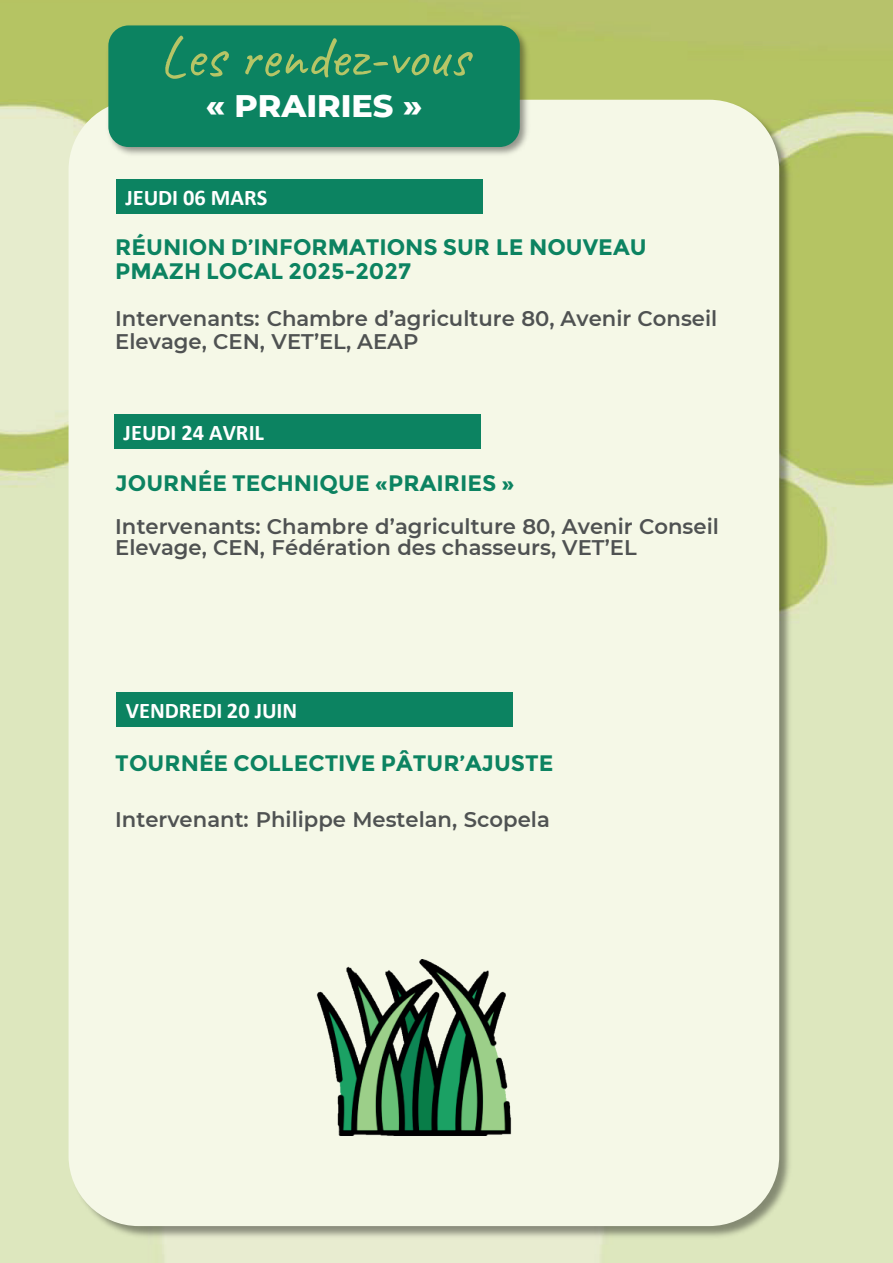
<style>
.page{position:relative;width:893px;height:1263px;background:#fff}
.page>*{position:absolute;margin:0;border:0;box-sizing:border-box;transform-origin:0 0}
.t1{font:59.25px "Caveat Roman";color:#b6c566}
.t2{font:800 31.8px "Montserrat";color:#fff}
.t3{font:700 22.5px/23.4px "Montserrat";color:#0c8361}
.t4{font:700 22.35px "Montserrat";color:#0c8361}
.t5{font:700 22.35px "Calibri";color:#fff}
.t6{font:600 21.15px/23.4px "Montserrat";color:#4f5252}
</style>
<div class="page">
<img style="left:0;top:0;width:893px;height:1263px">
<img style="left:67px;top:98px;width:728px;height:1144px">
<div style="left:69px;top:100px;width:710px;height:1126px;background:#f5f8e7;border-radius:70px"></div>
<img style="left:104px;top:21px;width:428px;height:134px">
<div style="left:108px;top:25px;width:412px;height:122px;background:#0c8361;border-radius:20px"></div>
<div style="left:116px;top:180px;width:367px;height:34px;background:#0c8361"></div>
<div style="left:114px;top:414px;width:367px;height:34px;background:#0c8361"></div>
<div style="left:116px;top:692px;width:397px;height:35px;background:#0c8361"></div>
<img style="left:316px;top:959px;width:196px;height:177px">
<h1 class="t1" style="left:159px;top:19px;width:311px">Les rendez-vous</h1>
<h2 class="t2" style="left:206px;top:83px;width:218px">« PRAIRIES »</h2>
<p class="t5" style="left:125px;top:182px;width:143px">JEUDI 06 MARS</p>
<p class="t3" style="left:115px;top:236px;width:533px">RÉUNION D’INFORMATIONS SUR LE NOUVEAU<br>PMAZH LOCAL 2025-2027</p>
<p class="t6" style="left:115px;top:305px;width:604px">Intervenants: Chambre d’agriculture 80, Avenir Conseil<br>Elevage, CEN, VET’EL, AEAP</p>
<p class="t5" style="left:124px;top:417px;width:142px">JEUDI 24 AVRIL</p>
<p class="t4" style="left:115px;top:470px;width:401px">JOURNÉE TECHNIQUE «PRAIRIES »</p>
<p class="t6" style="left:115px;top:515px;width:605px;line-height:21.1px">Intervenants: Chambre d’agriculture 80, Avenir Conseil<br>Elevage, CEN, Fédération des chasseurs, VET’EL</p>
<p class="t5" style="left:126px;top:695px;width:173px">VENDREDI 20 JUIN</p>
<p class="t4" style="left:115px;top:750px;width:439px">TOURNÉE COLLECTIVE PÂTUR’AJUSTE</p>
<p class="t6" style="left:115px;top:806px;width:436px">Intervenant: Philippe Mestelan, Scopela</p>
</div>
